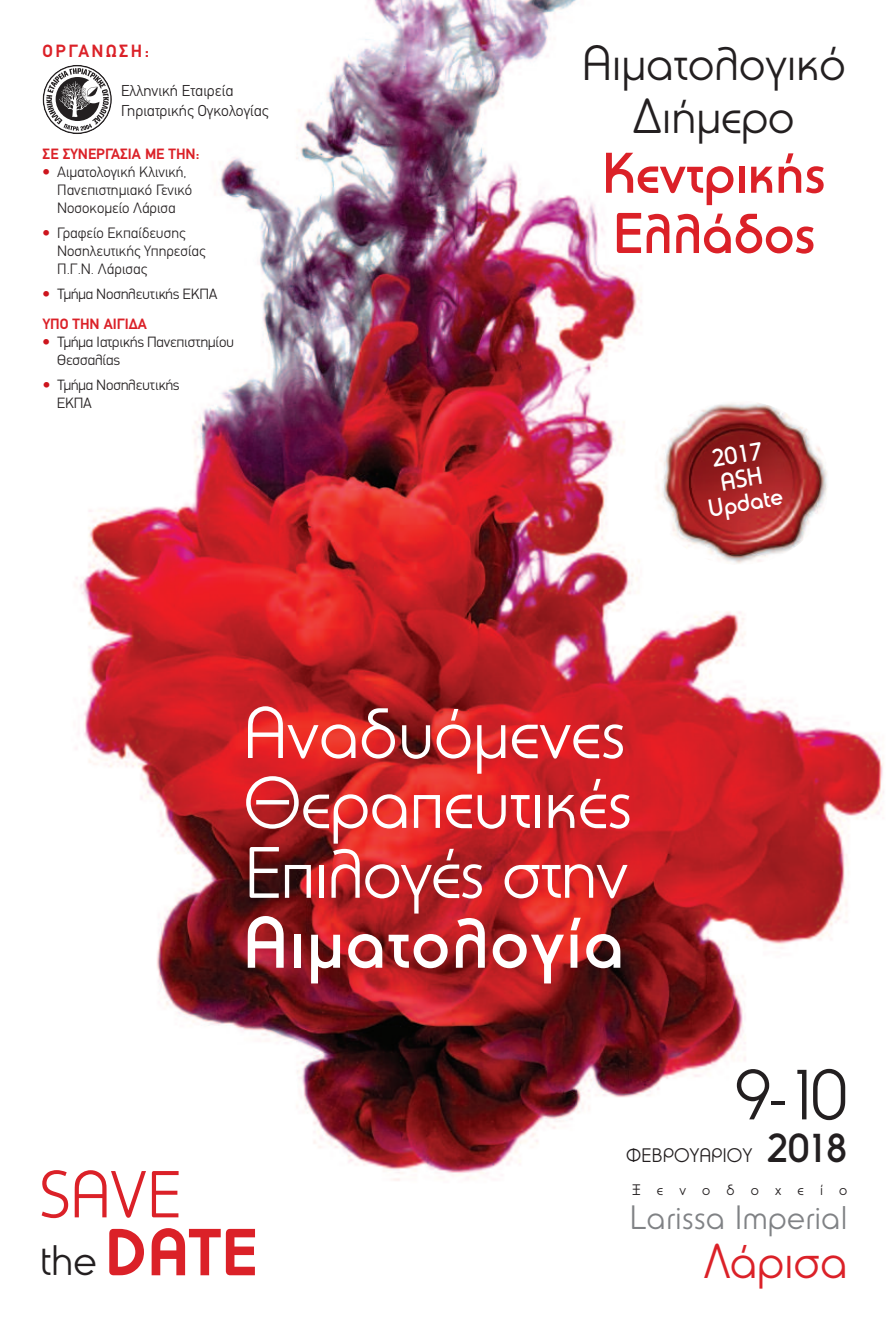
<style>
.page{position:relative;width:893px;height:1321px;background:#fff}
.page>*{position:absolute;margin:0;border:0;box-sizing:border-box;transform-origin:0 0}
.t1{font:71.33px/70px "PF Universal";letter-spacing:-.005em;color:#fff;text-align:justify}
.t2{font:500 71.33px "PF Universal";letter-spacing:.02em;color:#fff}
.t3{font:69.52px "PF Universal";color:#231f20}
.t4{font:65.02px/57.8px "PF Universal";color:#db2128}
.t5{font:500 56.25px/60.3px "PF Universal";color:#db2128}
.t6{font:48.38px/52.9px "PF Universal";color:#231f20;text-align:center}
.t7{font:48.15px "PF Universal";color:#db2128}
.t8{font:33.07px "PF Universal";letter-spacing:.01em;color:#808285}
.t9{font:500 24.07px/24.3px "PF Universal";color:#fff;text-align:center}
.t10{font:19.35px "PF Universal";color:#231f20}
.t11{font:700 17.78px "PF Din Text";letter-spacing:.145em;color:#db2128}
.t12{font:300 15.75px/19.6px "PF Din Text";color:#231f20}
.t13{font:300 15.08px/18px "PF Din Text";color:#231f20}
.t14{font:300 15.08px/18px "PF Din Display";color:#231f20}
.t15{font:700 15.08px "PF Din Text";color:#db2128}
.t16{font:15.08px "PF Universal";letter-spacing:1.08em;color:#231f20}
.s1{font-family:"PF Din Display";font-weight:900;color:#cd151d}
.s2{font-weight:900;color:#cd151d}
.s3{font-size:43.2px;color:#231f20}
.s4{font-weight:700}
.s5{font-weight:500;font-size:39.6px}
</style>
<div class="page">
<img style="left:42px;top:0;width:842px;height:1181px">
<img style="left:653px;top:400px;width:176px;height:164px">
<div style="left:43px;top:65px;width:69px;height:69px;border:1px solid #231f20;border-radius:50%"></div>
<svg style="left:46px;top:68px;width:63px;height:63px"></svg>
<p class="t11" style="left:43px;top:41px;width:108px">ΟΡΓΑΝΩΣΗ:</p>
<p class="t12" style="left:121px;top:81px;width:149px">Ελληνική Εταιρεία<br>Γηριατρικής Ογκολογίας</p>
<p class="t15" style="left:43px;top:145px;width:158px">ΣΕ ΣΥΝΕΡΓΑΣΙΑ ΜΕ ΤΗΝ:</p>
<p class="t13" style="left:57px;top:163px;width:137px;text-indent:-15px"><span class="s1">•</span> Αιματολογική Κλινική,<br>Πανεπιστημιακό Γενικό<br>Νοσοκομείο Λάρισα</p>
<p class="t13" style="left:57px;top:224px;width:150px;text-indent:-15px"><span class="s1">•</span> Γραφείο Εκπαίδευσης<br>Νοσηλευτικής Υπηρεσίας<br>Π.Γ.Ν. Λάρισας</p>
<p class="t14" style="left:43px;top:284px;width:176px"><span class="s2">•</span> Τμήμα Νοσηλευτικής ΕΚΠΑ</p>
<p class="t15" style="left:43px;top:315px;width:106px">ΥΠΟ ΤΗΝ ΑΙΓΙΔΑ</p>
<p class="t14" style="left:57px;top:333px;width:178px;text-indent:-15px"><span class="s2">•</span> Τμήμα Ιατρικής Πανεπιστημίου<br>Θεσσαλίας</p>
<p class="t14" style="left:57px;top:376px;width:124px;text-indent:-15px"><span class="s2">•</span> Τμήμα Νοσηλευτικής<br>ΕΚΠΑ</p>
<h3 class="t6" style="left:582px;top:36px;width:265px">Αιματολογικό<br>Διήμερο</h3>
<h3 class="t5" style="left:602px;top:142px;width:225px">Κεντρικής<br>Ελλάδος</h3>
<h3 class="t9" style="left:698px;top:449px;width:77px;rotate:-10deg">2017<br>ASH<br>Update</h3>
<h1 class="t1" style="left:243px;top:697px;width:390px">Αναδυόμενες Θεραπευτικές Επιλογές στην</h1>
<h1 class="t2" style="left:244px;top:900px;width:381px">Αιματολογία</h1>
<h3 class="t4" style="left:39px;top:1165px;width:219px">SAVE<br><span class="s3">the</span> <span class="s4">DATE</span></h3>
<h2 class="t3" style="left:735px;top:1054px;width:114px">9-10</h2>
<p class="t10" style="left:626px;top:1143px;width:223px">ΦΕΒΡΟΥΑΡΙΟΥ <span class="s5">2018</span></p>
<p class="t16" style="left:632px;top:1180px;width:217px">Ξενοδοχείο</p>
<h3 class="t8" style="left:630px;top:1197px;width:219px">Larissa Imperial</h3>
<h3 class="t7" style="left:704px;top:1232px;width:145px">Λάρισα</h3>
</div>
